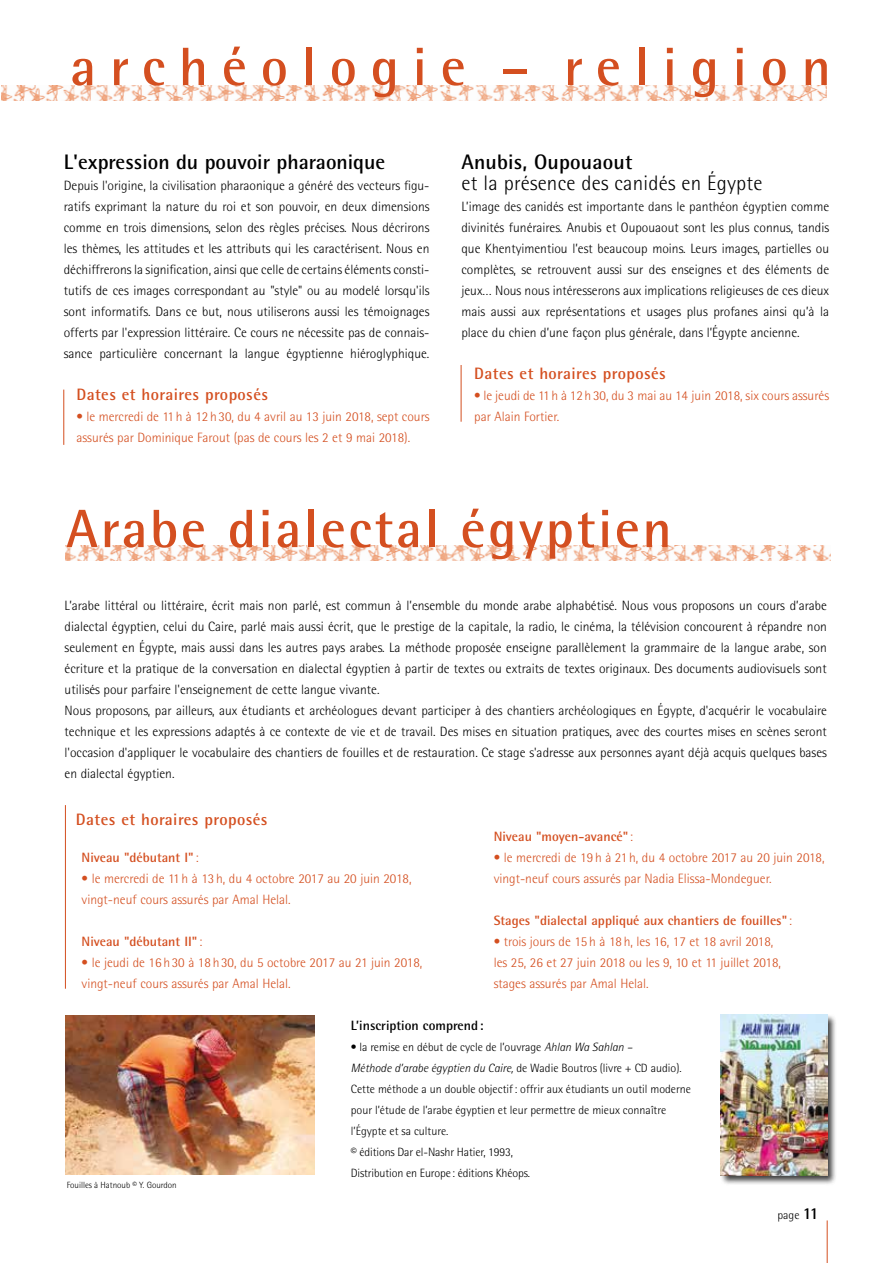
<style>
.page{position:relative;width:893px;height:1263px;background:#fff}
.page>*{position:absolute;margin:0;border:0;box-sizing:border-box;transform-origin:0 0}
.t1{font:700 54px "AT Rotis Semi Sans";letter-spacing:.05em;color:#d44f20}
.t2{font:700 54px "AT Rotis Semi Sans";letter-spacing:.26em;color:#d44f20}
.t3{font:700 21px "AT Rotis Semi Sans";color:#000}
.t4{font:300 21px "AT Rotis Semi Sans";letter-spacing:.01em;color:#000}
.t5{font:700 16.5px "AT Rotis Semi Sans";letter-spacing:.025em;color:#d44f20}
.t6{font:300 13.5px/21px "AT Rotis Semi Sans";color:#000;text-align:justify}
.t7{font:300 13.5px/21px "AT Rotis Semi Sans";color:#d44f20}
.t8{font:700 13.5px "AT Rotis Semi Sans";color:#d44f20}
.t9{font:700 13.5px "AT Rotis Semi Sans";color:#000}
.t10{font:300 12px/21px "AT Rotis Semi Sans";color:#000}
.t11{font:300 9px "AT Rotis Semi Sans";color:#000}
.s1{font-weight:300}
.s2{font-style:italic}
.s3{font-weight:700;font-size:16.5px}
</style>
<div class="page">
<img style="left:2px;top:86px;width:825px;height:15px">
<hr style="left:63px;top:390px;width:1px;height:55px;background:#d44f20">
<hr style="left:827px;top:1220px;width:1px;height:43px;background:#d44f20">
<hr style="left:461px;top:365px;width:1px;height:57px;background:#d44f20">
<img style="left:66px;top:546px;width:764px;height:15px">
<hr style="left:65px;top:805px;width:1px;height:184px;background:#d44f20">
<div style="left:720px;top:1014px;width:117px;height:172px;background:#000;opacity:.75"></div>
<img style="left:721px;top:1015px;width:106px;height:161px">
<img style="left:66px;top:1015px;width:249px;height:160px">
<h1 class="t2" style="left:70px;top:34px;width:762px">archéologie – religion</h1>
<h2 class="t3" style="left:64px;top:149px;width:323px">L'expression du pouvoir pharaonique</h2>
<p class="t6" style="left:64px;top:175px;width:367px">Depuis l'origine, la civilisation pharaonique a généré des vecteurs figu&shy;ratifs exprimant la nature du roi et son pouvoir, en deux dimensions comme en trois dimensions, selon des règles précises. Nous décrirons les thèmes, les attitudes et les attributs qui les caractérisent. Nous en déchiffrerons la signification, ainsi que celle de certains éléments consti&shy;tutifs de ces images correspondant au "style" ou au modelé lorsqu'ils sont informatifs. Dans ce but, nous utiliserons aussi les témoignages offerts par l'expression littéraire. Ce cours ne nécessite pas de connais&shy;sance particulière concernant la langue égyptienne hiéroglyphique.</p>
<p class="t5" style="left:77px;top:384px;width:193px">Dates et horaires proposés</p>
<p class="t7" style="left:77px;top:406px;width:354px">• le mercredi de 11 h à 12h30, du 4 avril au 13 juin 2018, sept cours assurés par Dominique Farout (pas de cours les 2 et 9 mai 2018).</p>
<h2 class="t3" style="left:461px;top:149px;width:172px">Anubis, Oupouaout</h2>
<h2 class="t4" style="left:461px;top:171px;width:303px">et la présence des canidés en Égypte</h2>
<p class="t6" style="left:461px;top:196px;width:369px">L’image des canidés est importante dans le panthéon égyptien comme divinités funéraires. Anubis et Oupouaout sont les plus connus, tandis que Khentyimentiou l’est beaucoup moins. Leurs images, partielles ou complètes, se retrouvent aussi sur des enseignes et des éléments de jeux… Nous nous intéresserons aux implications religieuses de ces dieux mais aussi aux représentations et usages plus profanes ainsi qu’à la place du chien d’une façon plus générale, dans l’Égypte ancienne.</p>
<p class="t5" style="left:474px;top:363px;width:193px">Dates et horaires proposés</p>
<p class="t7" style="left:474px;top:385px;width:356px">• le jeudi de 11h à 12h30, du 3 mai au 14 juin 2018, six cours assurés par Alain Fortier.</p>
<h1 class="t1" style="left:66px;top:496px;width:607px">Arabe dialectal égyptien</h1>
<p class="t6" style="left:65px;top:595px;width:764px;text-align:left">L’arabe littéral ou littéraire, écrit mais non parlé, est commun à l’ensemble du monde arabe alphabétisé. Nous vous proposons un cours d’arabe dialectal égyptien, celui du Caire, parlé mais aussi écrit, que le prestige de la capitale, la radio, le cinéma, la télévision concourent à répandre non seulement en Égypte, mais aussi dans les autres pays arabes. La méthode proposée enseigne parallèlement la grammaire de la langue arabe, son écriture et la pratique de la conversation en dialectal égyptien à partir de textes ou extraits de textes originaux. Des documents audiovisuels sont utilisés pour parfaire l'enseignement de cette langue vivante.<br>Nous proposons, par ailleurs, aux étudiants et archéologues devant participer à des chantiers archéologiques en Égypte, d'acquérir le vocabulaire technique et les expressions adaptés à ce contexte de vie et de travail. Des mises en situation pratiques, avec des courtes mises en scènes seront l'occasion d'appliquer le vocabulaire des chantiers de fouilles et de restauration. Ce stage s'adresse aux personnes ayant déjà acquis quelques bases en dialectal égyptien.</p>
<p class="t5" style="left:76px;top:809px;width:193px">Dates et horaires proposés</p>
<p class="t8" style="left:82px;top:849px;width:119px">Niveau "débutant I" <span class="s1">:</span></p>
<p class="t7" style="left:82px;top:868px;width:331px">• le mercredi de 11 h à 13h, du 4 octobre 2017 au 20 juin 2018, vingt-neuf cours assurés par Amal Helal.</p>
<p class="t8" style="left:82px;top:933px;width:122px">Niveau "débutant II" <span class="s1">:</span></p>
<p class="t7" style="left:82px;top:952px;width:342px">• le jeudi de 16h30 à 18h30, du 5 octobre 2017 au 21 juin 2018, vingt-neuf cours assurés par Amal Helal.</p>
<p class="t8" style="left:494px;top:828px;width:141px">Niveau "moyen-avancé" <span class="s1">:</span></p>
<p class="t7" style="left:494px;top:847px;width:332px">• le mercredi de 19h à 21h, du 4 octobre 2017 au 20 juin 2018, vingt-neuf cours assurés par Nadia Elissa-Mondeguer.</p>
<p class="t8" style="left:494px;top:912px;width:300px">Stages "dialectal appliqué aux chantiers de fouilles" <span class="s1">:</span></p>
<p class="t7" style="left:494px;top:931px;width:289px">• trois jours de 15h à 18h, les 16, 17 et 18 avril 2018, les 25, 26 et 27 juin 2018 ou les 9, 10 et 11 juillet 2018, stages assurés par Amal Helal.</p>
<p class="t11" style="left:67px;top:1179px;width:112px">Fouilles à Hatnoub © Y. Gourdon</p>
<p class="t9" style="left:351px;top:1017px;width:134px">L’inscription comprend:</p>
<p class="t10" style="left:351px;top:1036px;width:342px">• la remise en début de cycle de l’ouvrage <span class="s2">Ahlan Wa Sahlan –<br>Méthode d’arabe égyptien du Caire,</span> de Wadie Boutros (livre + CD audio).<br>Cette méthode a un double objectif: offrir aux étudiants un outil moderne pour l’étude de l’arabe égyptien et leur permettre de mieux connaître l’Égypte et sa culture.<br>© éditions Dar el-Nashr Hatier, 1993,<br>Distribution en Europe: éditions Khéops.</p>
<p class="t10" style="left:777px;top:1204px;width:43px">page <span class="s3">11</span></p>
</div>
